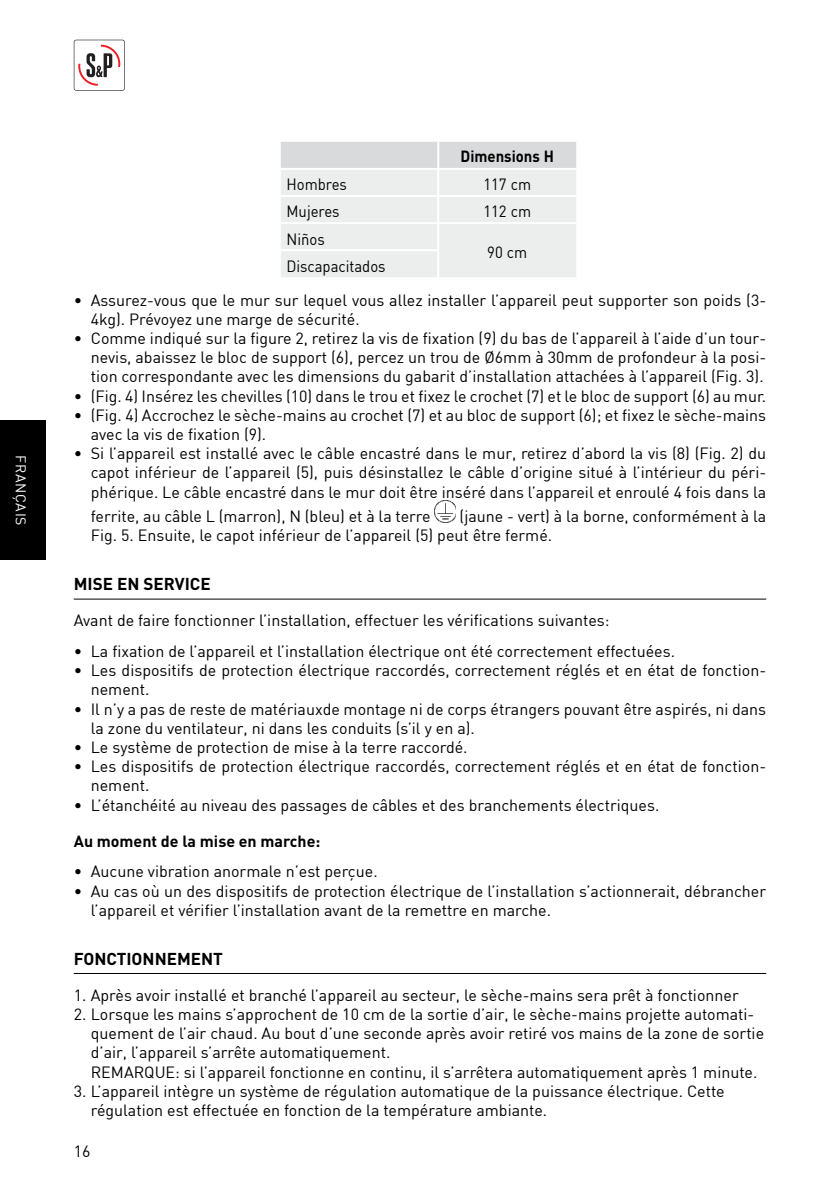
<style>
.page{position:relative;width:840px;height:1191px;background:#fff}
.page>*{position:absolute;margin:0;border:0;box-sizing:border-box;transform-origin:0 0}
.t1{font:700 17px "DIN";color:#000}
.t2{font:16px/19.2px "DIN";color:#000}
.t3{font:16px "DIN";color:#000;scale:.93 1}
.t4{font:700 16px "DIN";color:#000}
.t5{font:700 16px "DIN";color:#000;scale:.93 1}
.t6{font:14px "DIN";letter-spacing:.05em;color:#fff}
</style>
<div class="page">
<svg style="left:74px;top:40px;width:51px;height:51px"></svg>
<div style="left:0;top:420px;width:45px;height:140px;background:#000"></div>
<hr style="left:74px;top:598px;width:691px;height:1px;background:#000">
<hr style="left:74px;top:973px;width:691px;height:1px;background:#000">
<svg style="left:281px;top:142px;width:295px;height:135px"></svg>
<hr style="left:437px;top:142px;width:2px;height:26px;background:#fff">
<hr style="left:280px;top:168px;width:296px;height:2px;background:#fff">
<hr style="left:437px;top:170px;width:2px;height:25px;background:#fff">
<hr style="left:280px;top:195px;width:296px;height:2px;background:#fff">
<hr style="left:437px;top:197px;width:2px;height:25px;background:#fff">
<hr style="left:280px;top:222px;width:296px;height:2px;background:#fff">
<hr style="left:437px;top:224px;width:2px;height:25px;background:#fff">
<hr style="left:280px;top:249px;width:159px;height:2px;background:#fff">
<hr style="left:437px;top:251px;width:2px;height:26px;background:#fff">
<img style="left:434px;top:501px;width:21px;height:21px">
<p class="t6" style="left:26px;top:455px;width:72px;rotate:90deg">FRANÇAIS</p>
<p class="t5" style="left:460px;top:151px;width:102px">Dimensions H</p>
<p class="t3" style="left:286px;top:179px;width:67px">Hombres</p>
<p class="t3" style="left:483px;top:179px;width:53px">117 cm</p>
<p class="t3" style="left:286px;top:206px;width:59px">Mujeres</p>
<p class="t3" style="left:483px;top:206px;width:53px">112 cm</p>
<p class="t3" style="left:286px;top:233px;width:43px">Niños</p>
<p class="t3" style="left:487px;top:247px;width:44px">90 cm</p>
<p class="t3" style="left:286px;top:260px;width:108px">Discapacitados</p>
<p class="t2" style="left:91px;top:292px;width:676px;text-indent:-17px">• Assurez-vous que le mur sur lequel vous allez installer l’appareil peut supporter son poids (3-<br>4kg). Prévoyez une marge de sécurité.</p>
<p class="t2" style="left:91px;top:330px;width:676px;text-align:justify;text-indent:-17px">• Comme indiqué sur la figure 2, retirez la vis de fixation (9) du bas de l’appareil à l’aide d’un tour&shy;nevis, abaissez le bloc de support (6), percez un trou de Ø6mm à 30mm de profondeur à la posi&shy;tion correspondante avec les dimensions du gabarit d’installation attachées à l’appareil (Fig. 3).</p>
<p class="t2" style="left:74px;top:388px;width:693px">• (Fig. 4) Insérez les chevilles (10) dans le trou et fixez le crochet (7) et le bloc de support (6) au mur.</p>
<p class="t2" style="left:91px;top:407px;width:676px;text-indent:-17px">• (Fig. 4) Accrochez le sèche-mains au crochet (7) et au bloc de support (6); et fixez le sèche-mains avec la vis de fixation (9).</p>
<p class="t2" style="left:91px;top:446px;width:676px;text-align:justify;text-indent:-17px">• Si l’appareil est installé avec le câble encastré dans le mur, retirez d’abord la vis (8) (Fig. 2) du capot inférieur de l’appareil (5), puis désinstallez le câble d’origine situé à l’intérieur du péri&shy;phérique. Le câble encastré dans le mur doit être inséré dans l’appareil et enroulé 4 fois dans la</p>
<p class="t2" style="left:91px;top:509px;width:341px">ferrite, au câble L (marron), N (bleu) et à la terre</p>
<p class="t2" style="left:91px;top:509px;width:676px;text-indent:368px">(jaune - vert) à la borne, conformément à la<br>Fig. 5. Ensuite, le capot inférieur de l’appareil (5) peut être fermé.</p>
<p class="t1" style="left:74px;top:578px;width:138px">MISE EN SERVICE</p>
<p class="t2" style="left:74px;top:613px;width:537px">Avant de faire fonctionner l’installation, effectuer les vérifications suivantes:</p>
<p class="t2" style="left:74px;top:643px;width:602px">• La fixation de l’appareil et l’installation électrique ont été correctement effectuées.</p>
<p class="t2" style="left:91px;top:662px;width:676px;text-indent:-17px">• Les dispositifs de protection électrique raccordés, correctement réglés et en état de fonction&shy;nement.</p>
<p class="t2" style="left:91px;top:701px;width:676px;text-indent:-17px">• Il n’y a pas de reste de matériauxde montage ni de corps étrangers pouvant être aspirés, ni dans la zone du ventilateur, ni dans les conduits (s’il y en a).</p>
<p class="t2" style="left:74px;top:739px;width:395px">• Le système de protection de mise à la terre raccordé.</p>
<p class="t2" style="left:91px;top:758px;width:676px;text-indent:-17px">• Les dispositifs de protection électrique raccordés, correctement réglés et en état de fonction&shy;nement.</p>
<p class="t2" style="left:74px;top:797px;width:586px">• L’étanchéité au niveau des passages de câbles et des branchements électriques.</p>
<p class="t4" style="left:74px;top:835px;width:248px">Au moment de la mise en marche:</p>
<p class="t2" style="left:74px;top:864px;width:305px">• Aucune vibration anormale n’est perçue.</p>
<p class="t2" style="left:91px;top:883px;width:676px;text-indent:-17px">• Au cas où un des dispositifs de protection électrique de l’installation s’actionnerait, débrancher l’appareil et vérifier l’installation avant de la remettre en marche.</p>
<p class="t1" style="left:74px;top:952px;width:151px">FONCTIONNEMENT</p>
<p class="t2" style="left:74px;top:987px;width:666px">1. Après avoir installé et branché l’appareil au secteur, le sèche-mains sera prêt à fonctionner</p>
<p class="t2" style="left:91px;top:1006px;width:674px;text-indent:-17px">2. Lorsque les mains s’approchent de 10 cm de la sortie d’air, le sèche-mains projette automati&shy;quement de l’air chaud. Au bout d’une seconde après avoir retiré vos mains de la zone de sortie d’air, l’appareil s’arrête automatiquement.<br>REMARQUE: si l’appareil fonctionne en continu, il s’arrêtera automatiquement après 1 minute.</p>
<p class="t2" style="left:91px;top:1083px;width:635px;text-indent:-17px">3. L’appareil intègre un système de régulation automatique de la puissance électrique. Cette régulation est effectuée en fonction de la température ambiante.</p>
<p class="t2" style="left:74px;top:1143px;width:18px">16</p>
</div>
